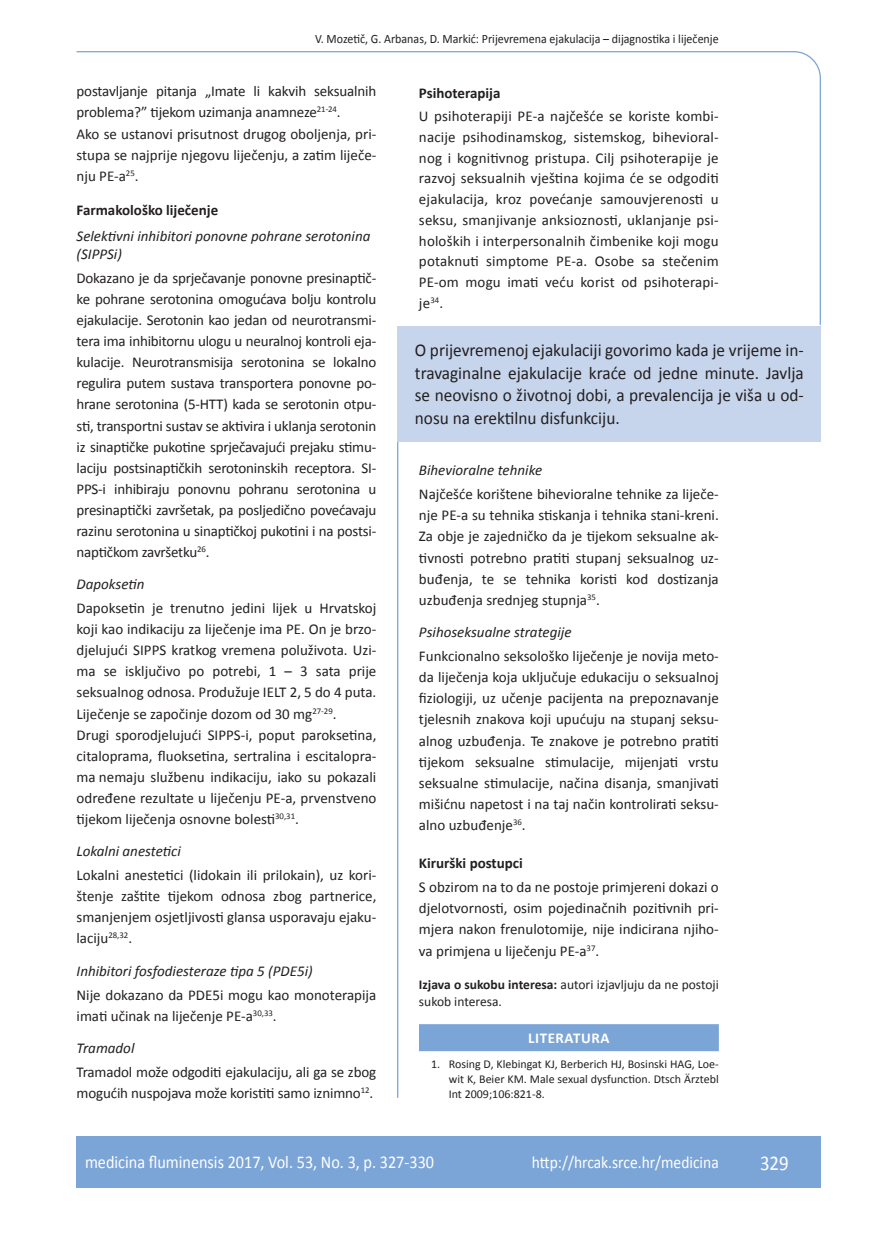
<style>
.page{position:relative;width:872px;height:1234px;background:#fff}
.page>*{position:absolute;margin:0;border:0;box-sizing:border-box;transform-origin:0 0}
.t1{font:21px "Calibri";color:#fff;scale:.9 1}
.t2{font:18px/22.5px "Calibri";color:#231f20;text-align:justify;scale:.96 1}
.t3{font:18px "Calibri";color:#fff;scale:.9 1}
.t4{font:17.25px "Calibri";color:#fff;scale:.9 1}
.t5{font:15px/21px "Calibri";color:#231f20;text-align:justify}
.t6{font:italic 15px/18px "Calibri";color:#231f20}
.t7{font:700 15px "Calibri";color:#231f20}
.t8{font:700 15px "Calibri";letter-spacing:.04em;color:#fff}
.t9{font:13.5px/16.6px "Calibri";color:#231f20}
.t10{font:12.75px "Calibri";color:#231f20;scale:.94 1}
.t11{font:12px/15.1px "Calibri";color:#231f20;text-align:justify}
.s1{font-weight:700}
</style>
<div class="page">
<svg style="left:76px;top:51px;width:745px;height:274px"></svg>
<hr style="left:397px;top:441px;width:1px;height:656px;background:#7ca5d7">
<div style="left:77px;top:1135px;width:744px;height:51px;background:#7ca5d7"></div>
<div style="left:398px;top:325px;width:423px;height:116px;background:#c6d5ec"></div>
<div style="left:419px;top:1023px;width:300px;height:27px;background:#7ca5d7"></div>
<p class="t10" style="left:315px;top:30px;width:431px">V. Mozetič, G. Arbanas, D. Markić: Prijevremena ejakulacija – dijagnostika i liječenje</p>
<p class="t5" style="left:77px;top:80px;width:301px;text-align:left">postavljanje pitanja „Imate li kakvih seksualnih problema?” tijekom uzimanja anamneze<sup>21-24</sup>.<br>Ako se ustanovi prisutnost drugog oboljenja, pri&shy;stupa se najprije njegovu liječenju, a zatim liječe&shy;nju PE-a<sup>25</sup>.</p>
<p class="t7" style="left:77px;top:200px;width:143px">Farmakološko liječenje</p>
<p class="t6" style="left:77px;top:226px;width:295px">Selektivni inhibitori ponovne pohrane serotonina (SIPPSi)</p>
<p class="t5" style="left:77px;top:267px;width:301px">Dokazano je da sprječavanje ponovne presinaptič&shy;ke pohrane serotonina omogućava bolju kontrolu ejakulacije. Serotonin kao jedan od neurotransmi&shy;tera ima inhibitornu ulogu u neuralnoj kontroli eja&shy;kulacije. Neurotransmisija serotonina se lokalno regulira putem sustava transportera ponovne po&shy;hrane serotonina (5-HTT) kada se serotonin otpu&shy;sti, transportni sustav se aktivira i uklanja serotonin iz sinaptičke pukotine sprječavajući prejaku stimu&shy;laciju postsinaptičkih serotoninskih receptora. SI-PPS-i inhibiraju ponovnu pohranu serotonina u presinaptički završetak, pa posljedično povećavaju razinu serotonina u sinaptičkoj pukotini i na postsi&shy;naptičkom završetku<sup>26</sup>.</p>
<p class="t6" style="left:77px;top:574px;width:70px">Dapoksetin</p>
<p class="t5" style="left:77px;top:597px;width:301px;text-align:left">Dapoksetin je trenutno jedini lijek u Hrvatskoj koji kao indikaciju za liječenje ima PE. On je brzo&shy;djelujući SIPPS kratkog vremena poluživota. Uzi&shy;ma se isključivo po potrebi, 1 – 3 sata prije seksualnog odnosa. Produžuje IELT 2, 5 do 4 puta.<br>Liječenje se započinje dozom od 30 mg<sup>27-29</sup>.<br>Drugi sporodjelujući SIPPS-i, poput paroksetina, citaloprama, fluoksetina, sertralina i escitalopra&shy;ma nemaju službenu indikaciju, iako su pokazali određene rezultate u liječenju PE-a, prvenstveno tijekom liječenja osnovne bolesti<sup>30,31</sup>.</p>
<p class="t6" style="left:77px;top:841px;width:106px">Lokalni anestetici</p>
<p class="t5" style="left:77px;top:863px;width:301px">Lokalni anestetici (lidokain ili prilokain), uz kori&shy;štenje zaštite tijekom odnosa zbog partnerice, smanjenjem osjetljivosti glansa usporavaju ejaku&shy;laciju<sup>28,32</sup>.</p>
<p class="t6" style="left:77px;top:960px;width:238px">Inhibitori fosfodiesteraze tipa 5 (PDE5i)</p>
<p class="t5" style="left:77px;top:983px;width:301px">Nije dokazano da PDE5i mogu kao monoterapija imati učinak na liječenje PE-a<sup>30,33</sup>.</p>
<p class="t6" style="left:77px;top:1037px;width:59px">Tramadol</p>
<p class="t5" style="left:77px;top:1060px;width:301px">Tramadol može odgoditi ejakulaciju, ali ga se zbog mogućih nuspojava može koristiti samo iznimno<sup>12</sup>.</p>
<p class="t7" style="left:419px;top:84px;width:83px">Psihoterapija</p>
<p class="t5" style="left:419px;top:105px;width:301px">U psihoterapiji PE-a najčešće se koriste kombi&shy;nacije psihodinamskog, sistemskog, bihevioral&shy;nog i kognitivnog pristupa. Cilj psihoterapije je razvoj seksualnih vještina kojima će se odgoditi ejakulacija, kroz povećanje samouvjerenosti u seksu, smanjivanje anksioznosti, uklanjanje psi&shy;holoških i interpersonalnih čimbenike koji mogu potaknuti simptome PE-a. Osobe sa stečenim PE-om mogu imati veću korist od psihoterapi&shy;je<sup>34</sup>.</p>
<p class="t2" style="left:415px;top:338px;width:406px">O prijevremenoj ejakulaciji govorimo kada je vrijeme in&shy;travaginalne ejakulacije kraće od jedne minute. Javlja se neovisno o životnoj dobi, a prevalencija je viša u od&shy;nosu na erektilnu disfunkciju.</p>
<p class="t6" style="left:419px;top:460px;width:125px">Bihevioralne tehnike</p>
<p class="t5" style="left:419px;top:483px;width:301px">Najčešće korištene bihevioralne tehnike za liječe&shy;nje PE-a su tehnika stiskanja i tehnika stani-kreni.<br>Za obje je zajedničko da je tijekom seksualne ak&shy;tivnosti potrebno pratiti stupanj seksualnog uz&shy;buđenja, te se tehnika koristi kod dostizanja uzbuđenja srednjeg stupnja<sup>35</sup>.</p>
<p class="t6" style="left:419px;top:622px;width:154px">Psihoseksualne strategije</p>
<p class="t5" style="left:419px;top:644px;width:301px">Funkcionalno seksološko liječenje je novija meto&shy;da liječenja koja uključuje edukaciju o seksualnoj fiziologiji, uz učenje pacijenta na prepoznavanje tjelesnih znakova koji upućuju na stupanj seksu&shy;alnog uzbuđenja. Te znakove je potrebno pratiti tijekom seksualne stimulacije, mijenjati vrstu seksualne stimulacije, načina disanja, smanjivati mišićnu napetost i na taj način kontrolirati seksu&shy;alno uzbuđenje<sup>36</sup>.</p>
<p class="t7" style="left:419px;top:853px;width:105px">Kirurški postupci</p>
<p class="t5" style="left:419px;top:875px;width:301px">S obzirom na to da ne postoje primjereni dokazi o djelotvornosti, osim pojedinačnih pozitivnih pri&shy;mjera nakon frenulotomije, nije indicirana njiho&shy;va primjena u liječenju PE-a<sup>37</sup>.</p>
<p class="t9" style="left:419px;top:975px;width:301px"><span class="s1">Izjava o sukobu interesa:</span> autori izjavljuju da ne postoji sukob interesa.</p>
<p class="t8" style="left:528px;top:1028px;width:83px">Literatura</p>
<p class="t11" style="left:449px;top:1055px;width:271px;text-indent:-18px">1. Rosing D, Klebingat KJ, Berberich HJ, Bosinski HAG, Loe&shy;wit K, Beier KM. Male sexual dysfunction. Dtsch Ärztebl Int 2009;106:821-8.</p>
<p class="t3" style="left:85px;top:1150px;width:389px">medicina fluminensis 2017, Vol. 53, No. 3, p. 327-330</p>
<p class="t4" style="left:532px;top:1151px;width:209px">http://hrcak.srce.hr/medicina</p>
<h1 class="t1" style="left:760px;top:1149px;width:33px">329</h1>
</div>
